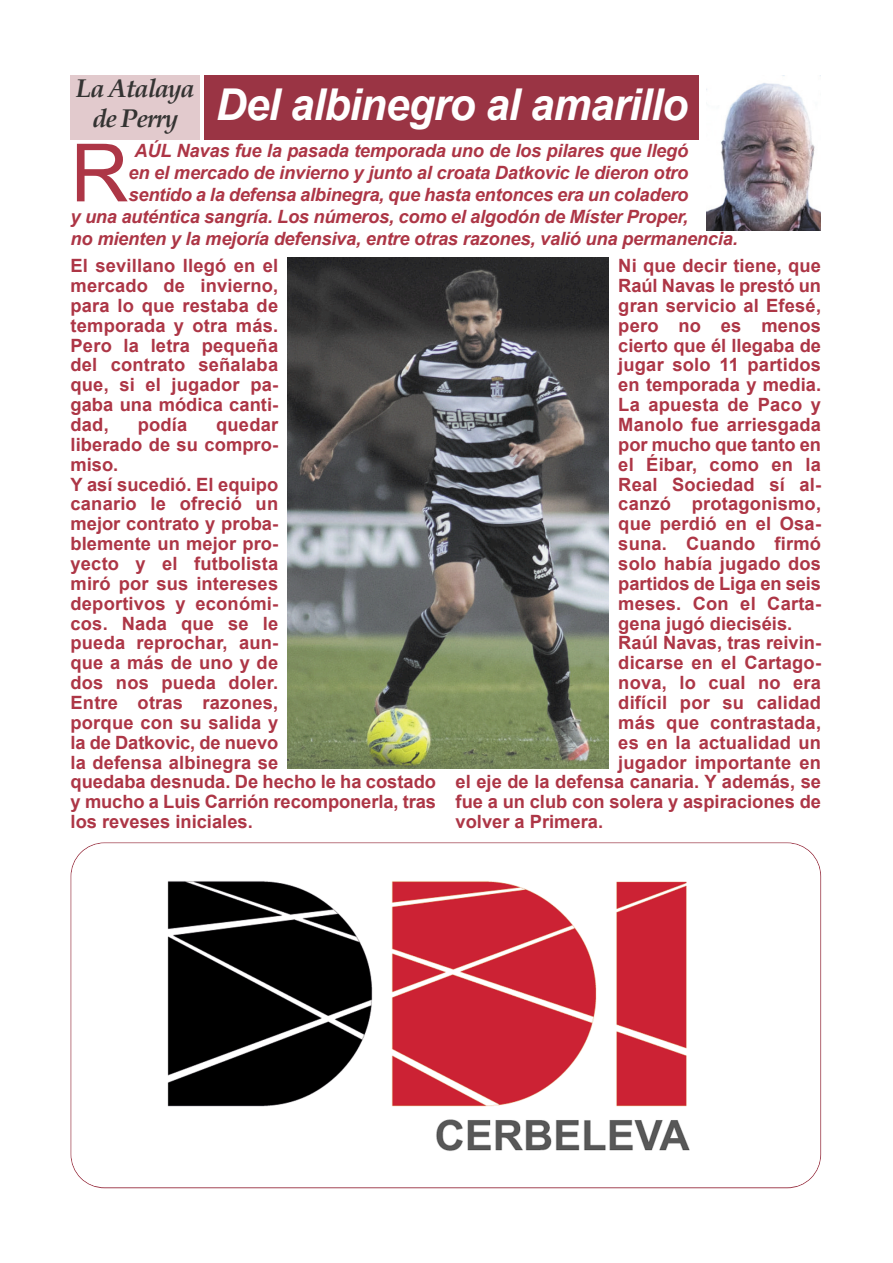
<style>
.page{position:relative;width:893px;height:1263px;background:#fff}
.page>*{position:absolute;margin:0;border:0;box-sizing:border-box;transform-origin:0 0}
.t1{font:80.4px "Arial";color:#ad3646}
.t2{font:italic 700 43.95px "Arial";letter-spacing:-.02em;color:#fff}
.t3{font:italic 700 25.65px/29.2px "Book Antiqua";letter-spacing:-.05em;color:#343332;text-align:center}
.t4{font:700 18.3px/19.8px "Arial";letter-spacing:.01em;color:#ad3646;text-align:justify}
.t5{font:italic 700 18.3px "Arial";letter-spacing:-.015em;color:#ad3646}
.t6{font:700 18.3px "Arial";letter-spacing:-.01em;color:#ad3646}
</style>
<div class="page">
<div style="left:71px;top:75px;width:129px;height:65px;background:#e2cacd"></div>
<img style="left:706px;top:75px;width:114px;height:156px">
<div style="left:204px;top:75px;width:495px;height:65px;background:#9a3444"></div>
<img style="left:287px;top:258px;width:321px;height:511px">
<img style="left:71px;top:843px;width:749px;height:343px">
<h3 class="t3" style="left:76px;top:75px;width:120px">La Atalaya de Perry</h3>
<h1 class="t1" style="left:71px;top:129px;width:60px">R</h1>
<p class="t5" style="left:135px;top:141px;width:555px">AÚL Navas fue la pasada temporada uno de los pilares que llegó</p>
<h2 class="t2" style="left:216px;top:80px;width:474px">Del albinegro al amarillo</h2>
<p class="t5" style="left:128px;top:163px;width:561px">en el mercado de invierno y junto al croata Datkovic le dieron otro</p>
<p class="t5" style="left:128px;top:185px;width:561px">sentido a la defensa albinegra, que hasta entonces era un coladero</p>
<p class="t5" style="left:71px;top:207px;width:619px">y una auténtica sangría. Los números, como el algodón de Míster Proper,</p>
<p class="t5" style="left:71px;top:229px;width:668px">no mienten y la mejoría defensiva, entre otras razones, valió una permanencia.</p>
<p class="t4" style="left:71px;top:256px;width:209px">El sevillano llegó en el mercado de invierno, para lo que restaba de temporada y otra más.<br>Pero la letra pequeña del contrato señalaba que, si el jugador pa&shy;gaba una módica canti&shy;dad,</p>
<p class="t4" style="left:138px;top:415px;width:51px">podía</p>
<p class="t4" style="left:71px;top:415px;width:367px;text-align:left;text-indent:146px">quedar<br>liberado de su compro-<br>miso.<br>Y así sucedió. El equipo<br>canario le ofreció un<br>mejor contrato y proba-<br>blemente un mejor pro-<br>yecto y el futbolista<br>miró por sus intereses<br>deportivos y económi-<br>cos. Nada que se le<br>pueda reprochar, aun-<br>que a más de uno y de<br>dos nos pueda doler.<br>Entre otras razones,<br>porque con su salida y<br>la de Datkovic, de nuevo<br>la defensa albinegra se<br>quedaba desnuda. De hecho le ha costado y mucho a Luis Carrión recomponerla, tras los reveses iniciales.</p>
<p class="t4" style="left:618px;top:256px;width:204px">Ni que decir tiene, que</p>
<p class="t4" style="left:618px;top:276px;width:204px">Raúl Navas le prestó un</p>
<p class="t4" style="left:618px;top:296px;width:204px">gran servicio al Efesé,</p>
<p class="t4" style="left:618px;top:315px;width:204px">pero no es menos</p>
<p class="t4" style="left:618px;top:335px;width:204px">cierto que él llegaba de</p>
<p class="t4" style="left:618px;top:355px;width:204px">jugar solo 11 partidos</p>
<p class="t4" style="left:618px;top:375px;width:204px">en temporada y media.</p>
<p class="t4" style="left:618px;top:395px;width:204px">La apuesta de Paco y</p>
<p class="t4" style="left:618px;top:415px;width:204px">Manolo fue arriesgada</p>
<p class="t6" style="left:618px;top:434px;width:204px">por mucho que tanto en</p>
<p class="t4" style="left:618px;top:454px;width:204px">el Éibar, como en la</p>
<p class="t4" style="left:618px;top:474px;width:204px">Real Sociedad sí al-</p>
<p class="t4" style="left:618px;top:494px;width:204px">canzó protagonismo,</p>
<p class="t4" style="left:618px;top:514px;width:204px">que perdió en el Osa-</p>
<p class="t4" style="left:618px;top:534px;width:204px">suna. Cuando firmó</p>
<p class="t4" style="left:618px;top:554px;width:204px">solo había jugado dos</p>
<p class="t6" style="left:618px;top:573px;width:204px">partidos de Liga en seis</p>
<p class="t4" style="left:618px;top:593px;width:204px">meses. Con el Carta-</p>
<p class="t4" style="left:618px;top:613px;width:175px">gena jugó dieciséis.</p>
<p class="t4" style="left:618px;top:633px;width:204px">Raúl Navas, tras reivin-</p>
<p class="t4" style="left:618px;top:653px;width:204px">dicarse en el Cartago-</p>
<p class="t4" style="left:618px;top:673px;width:204px">nova, lo cual no era</p>
<p class="t4" style="left:618px;top:693px;width:204px">difícil por su calidad</p>
<p class="t4" style="left:618px;top:713px;width:204px">más que contrastada,</p>
<p class="t4" style="left:618px;top:732px;width:204px">es en la actualidad un</p>
<p class="t4" style="left:618px;top:752px;width:204px">jugador importante en</p>
<p class="t4" style="left:455px;top:772px;width:367px">el eje de la defensa canaria. Y además, se</p>
<p class="t4" style="left:455px;top:792px;width:367px">fue a un club con solera y aspiraciones de</p>
<p class="t4" style="left:455px;top:812px;width:149px">volver a Primera.</p>
</div>
